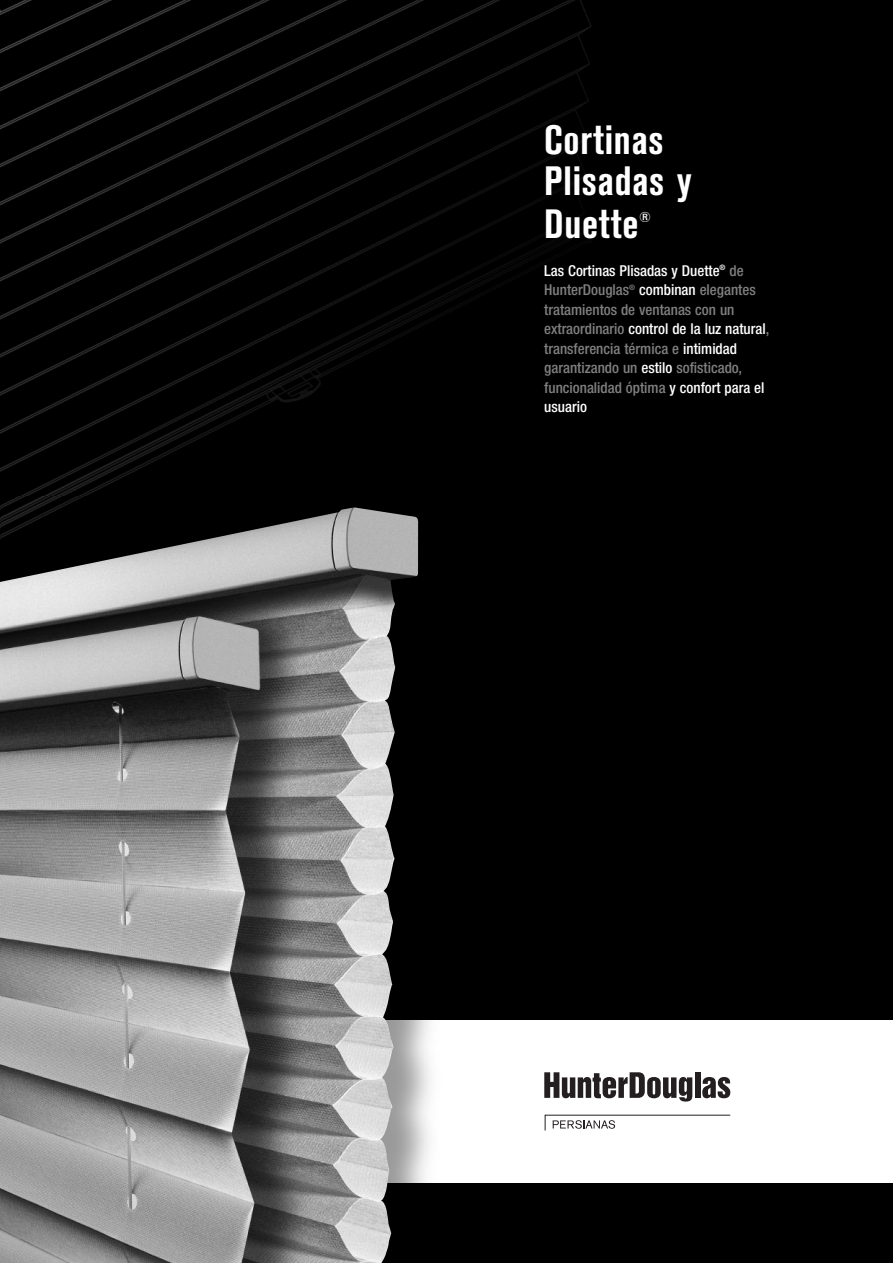
<style>
.page{position:relative;width:893px;height:1263px;background:#fff}
.page>*{position:absolute;margin:0;border:0;box-sizing:border-box;transform-origin:0 0}
.t1{font:700 condensed 40.5px/42.2px "Akzidenz Grotesk BE";letter-spacing:.02em;color:#fff}
.t2{font:500 condensed 15px/19.5px "Helvetica Neue";color:#808080}
.t3{font:700 condensed 14.25px "Akzidenz Grotesk BE";color:#fff}
.s1{color:#fff}
</style>
<div class="page">
<div style="left:0;top:0;width:893px;height:507px;background:#000"></div>
<img style="left:2px;top:496px;width:891px;height:767px">
<img style="left:0;top:507px;width:419px;height:756px">
<svg style="left:544px;top:1072px;width:148px;height:29px"></svg>
<div style="left:695px;top:1072px;width:5px;height:26px;background:#231f20"></div>
<svg style="left:702px;top:1077px;width:28px;height:21px"></svg>
<svg style="left:544px;top:1114px;width:186px;height:16px"></svg>
<h1 class="t1" style="left:544px;top:122px;width:149px">Cortinas<br>Plisadas y<br>Duette</h1>
<p class="t3" style="left:639px;top:212px;width:13px">®</p>
<p class="t2" style="left:544px;top:262px;width:226px"><span class="s1">Las Cortinas Plisadas y Duette</span><sup>®</sup> de HunterDouglas<sup>®</sup> <span class="s1">combinan</span> elegantes tratamientos de ventanas con un extraordinario <span class="s1">control de la luz natural</span>, transferencia térmica e <span class="s1">intimidad </span>garantizando un <span class="s1">estilo</span> sofisticado, funcionalidad óptima <span class="s1">y confort para el usuario</span></p>
</div>
